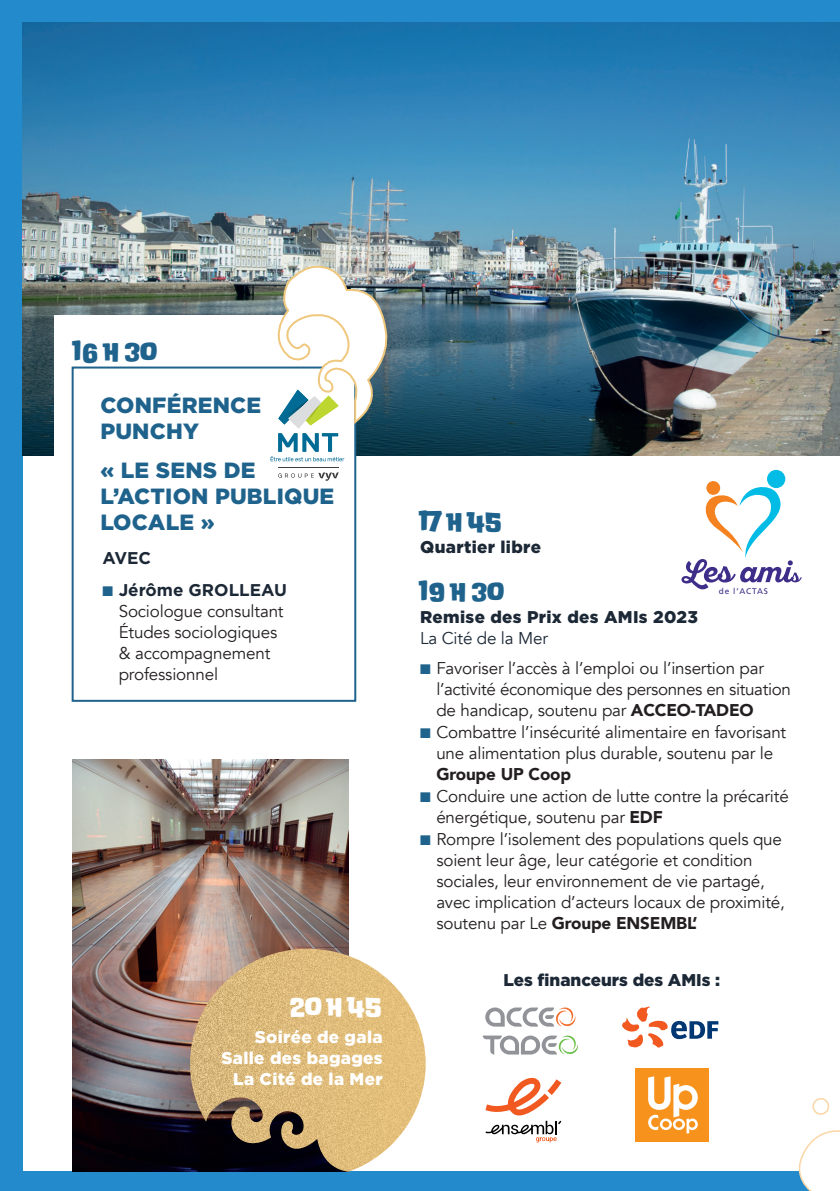
<style>
.page{position:relative;width:840px;height:1191px;background:#fff}
.page>*{position:absolute;margin:0;border:0;box-sizing:border-box;transform-origin:0 0}
.t1{font:700 26px "Do Ub Le Ba Ss";color:#1f638d}
.t2{font:700 26px "Do Ub Le Ba Ss";color:#fff}
.t3{font:900 22px/26px "Gotham";letter-spacing:.01em;color:#1f638d}
.t4{font:17px/21px "Avenir";letter-spacing:-.01em;color:#231f20}
.t5{font:900 17px/21px "Gotham";letter-spacing:.02em;color:#1c2836}
.t6{font:900 17px "Gotham";letter-spacing:.02em;color:#fff}
.t7{font:900 17px "Gotham";color:#1c2836}
.t8{font:700 17px "Gotham";color:#1c2836}
.t9{font:8.2px "Frutiger";letter-spacing:.1em;color:#3f2e89}
.s1{color:#1f638d}
.s2{font-family:"Gotham";font-weight:700;color:#1c2836}
.s3{font-family:"Avenir";font-weight:400}
.s4{font-weight:900}
</style>
<div class="page">
<div style="left:0;top:0;width:839px;height:23px;background:#238acb"></div>
<div style="left:0;top:1171px;width:839px;height:20px;background:#238acb"></div>
<div style="left:0;top:0;width:23px;height:1191px;background:#238acb"></div>
<img style="left:23px;top:23px;width:816px;height:432px">
<div style="left:54px;top:315px;width:295px;height:219px;background:#fff"></div>
<svg style="left:706px;top:481px;width:13px;height:14px"></svg>
<div style="left:766px;top:470px;width:18px;height:18px;background:#02bce5;border-radius:50%"></div>
<svg style="left:681px;top:483px;width:120px;height:106px"></svg>
<div style="left:72px;top:366px;width:284px;height:336px;background:#fff;border:2px solid #1f638d"></div>
<img style="left:73px;top:760px;width:275px;height:411px">
<svg style="left:798px;top:1098px;width:41px;height:93px"></svg>
<svg style="left:622px;top:1006px;width:96px;height:41px"></svg>
<svg style="left:485px;top:1007px;width:90px;height:19px"></svg>
<svg style="left:482px;top:1035px;width:96px;height:19px"></svg>
<svg style="left:485px;top:1077px;width:76px;height:65px"></svg>
<img style="left:190px;top:948px;width:235px;height:223px">
<div style="left:635px;top:1068px;width:73px;height:73px;background:#f7931d"></div>
<svg style="left:648px;top:1076px;width:49px;height:57px"></svg>
<hr style="left:278px;top:467px;width:60px;height:1px;background:#3e3e3f">
<svg style="left:278px;top:472px;width:60px;height:9px"></svg>
<svg style="left:269px;top:265px;width:119px;height:196px"></svg>
<p class="t1" style="left:74px;top:337px;width:85px">16 H 30</p>
<p class="t3" style="left:100px;top:392px;width:162px">CONFÉRENCE</p>
<p class="t3" style="left:100px;top:418px;width:100px">PUNCHY</p>
<p class="t3" style="left:100px;top:457px;width:235px">« LE SENS DE<br>L’ACTION PUBLIQUE<br>LOCALE »</p>
<p class="t8" style="left:103px;top:547px;width:50px">AVEC</p>
<p class="t4" style="left:119px;top:580px;width:170px;text-indent:-16px"><span class="s1">■</span> <span class="s2">Jérôme GROLLEAU<br></span>Sociologue consultant<br>Études sociologiques &amp; accompagnement professionnel</p>
<p class="t2" style="left:290px;top:992px;width:93px">20 H 45</p>
<p class="t6" style="left:255px;top:1025px;width:129px">Soirée de gala</p>
<p class="t6" style="left:221px;top:1046px;width:163px">Salle des bagages</p>
<p class="t6" style="left:233px;top:1067px;width:151px">La Cité de la Mer</p>
<p class="t1" style="left:420px;top:507px;width:83px">17 H 45</p>
<p class="t5" style="left:420px;top:536px;width:122px">Quartier libre</p>
<p class="t1" style="left:420px;top:577px;width:85px">19 H 30</p>
<p class="t5" style="left:420px;top:606px;width:279px">Remise des Prix des AMIs 2023<br><span class="s3">La Cité de la Mer</span></p>
<p class="t4" style="left:436px;top:658px;width:356px;text-indent:-16px"><span class="s1">■</span> Favoriser l’accès à l’emploi ou l’insertion par l’activité économique des personnes en situation de handicap, soutenu par <span class="s4">ACCEO-TADEO</span></p>
<p class="t4" style="left:436px;top:722px;width:351px;text-indent:-16px"><span class="s1">■</span> Combattre l’insécurité alimentaire en favorisant une alimentation plus durable, soutenu par le<br><span class="s4">Groupe UP Coop</span></p>
<p class="t4" style="left:436px;top:786px;width:354px;text-indent:-16px"><span class="s1">■</span> Conduire une action de lutte contre la précarité énergétique, soutenu par <span class="s4">EDF</span></p>
<p class="t4" style="left:436px;top:829px;width:350px;text-indent:-16px"><span class="s1">■</span> Rompre l’isolement des populations quels que soient leur âge, leur catégorie et condition sociales, leur environnement de vie partagé, avec implication d’acteurs locaux de proximité, soutenu par Le <span class="s4">Groupe ENSEMBL’</span></p>
<p class="t9" style="left:718px;top:586px;width:51px">de l’ACTAS</p>
<p class="t7" style="left:503px;top:968px;width:218px">Les financeurs des AMIs :</p>
</div>
